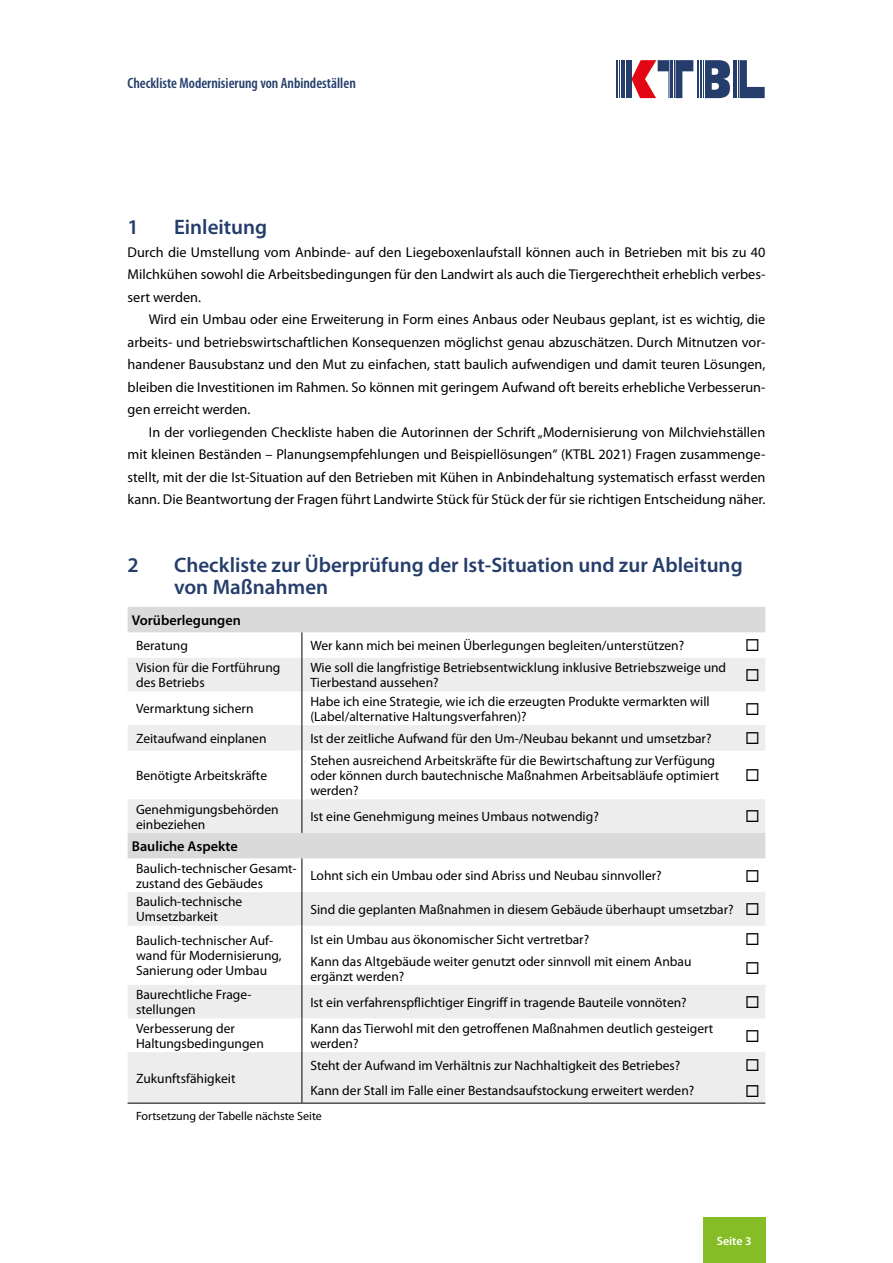
<style>
.page{position:relative;width:893px;height:1263px;background:#fff}
.page>*{position:absolute;margin:0;border:0;box-sizing:border-box;transform-origin:0 0}
.t1{font:600 21px/22.5px "Myriad Pro";color:#253d6b}
.t2{font:600 condensed 15px "Myriad Pro";color:#253d6b}
.t3{font:14.25px/22.5px "Myriad Pro";color:#000;text-align:justify}
.t4{font:600 14.25px "Myriad Pro";color:#000}
.t5{font:13.5px/15px "Myriad Pro";color:#000}
.t6{font:12px "Myriad Pro";color:#000}
.t7{font:600 12px "Myriad Pro";color:#fff}
</style>
<div class="page">
<div style="left:703px;top:1217px;width:62px;height:46px;background:#86bc25"></div>
<svg style="left:631px;top:60px;width:38px;height:38px"></svg>
<hr style="left:670px;top:60px;width:1px;height:38px;background:#253d6b">
<hr style="left:672px;top:60px;width:1px;height:38px;background:#253d6b">
<hr style="left:674px;top:60px;width:1px;height:38px;background:#253d6b">
<svg style="left:675px;top:60px;width:18px;height:38px"></svg>
<hr style="left:733px;top:60px;width:1px;height:38px;background:#253d6b">
<hr style="left:736px;top:60px;width:1px;height:38px;background:#253d6b">
<hr style="left:738px;top:60px;width:1px;height:38px;background:#253d6b">
<svg style="left:739px;top:60px;width:26px;height:38px"></svg>
<hr style="left:697px;top:60px;width:2px;height:38px;background:#253d6b">
<hr style="left:700px;top:60px;width:1px;height:38px;background:#253d6b">
<svg style="left:705px;top:60px;width:25px;height:38px"></svg>
<hr style="left:701px;top:60px;width:1px;height:38px;background:#253d6b">
<hr style="left:703px;top:60px;width:1px;height:38px;background:#253d6b">
<hr style="left:617px;top:60px;width:1px;height:38px;background:#253d6b">
<hr style="left:619px;top:60px;width:1px;height:38px;background:#253d6b">
<hr style="left:621px;top:60px;width:1px;height:38px;background:#253d6b">
<hr style="left:622px;top:60px;width:1px;height:38px;background:#253d6b">
<hr style="left:624px;top:60px;width:1px;height:38px;background:#253d6b">
<div style="left:626px;top:60px;width:5px;height:38px;background:#253d6b"></div>
<svg style="left:128px;top:607px;width:637px;height:51px"></svg>
<svg style="left:128px;top:658px;width:637px;height:445px;fill:#ededed"></svg>
<svg style="left:302px;top:632px;width:1px;height:26px"></svg>
<hr style="left:302px;top:658px;width:1px;height:33px;background:#000">
<hr style="left:302px;top:691px;width:1px;height:34px;background:#000">
<svg style="left:302px;top:725px;width:1px;height:26px"></svg>
<hr style="left:302px;top:751px;width:1px;height:48px;background:#000">
<hr style="left:302px;top:799px;width:1px;height:34px;background:#000">
<hr style="left:302px;top:858px;width:1px;height:34px;background:#000">
<hr style="left:302px;top:892px;width:1px;height:34px;background:#000">
<svg style="left:302px;top:926px;width:1px;height:25px"></svg>
<hr style="left:302px;top:951px;width:1px;height:34px;background:#000">
<hr style="left:302px;top:985px;width:1px;height:33px;background:#000">
<hr style="left:302px;top:1018px;width:1px;height:34px;background:#000">
<hr style="left:128px;top:1103px;width:174px;height:1px;background:#000">
<hr style="left:302px;top:1103px;width:438px;height:1px;background:#000">
<svg style="left:740px;top:1103px;width:25px;height:1px"></svg>
<svg style="left:302px;top:1052px;width:1px;height:51px"></svg>
<svg style="left:747px;top:639px;width:12px;height:12px"></svg>
<svg style="left:747px;top:669px;width:12px;height:12px"></svg>
<svg style="left:747px;top:702px;width:12px;height:13px"></svg>
<svg style="left:747px;top:732px;width:12px;height:12px"></svg>
<svg style="left:747px;top:769px;width:12px;height:12px"></svg>
<svg style="left:747px;top:810px;width:12px;height:12px"></svg>
<svg style="left:747px;top:869px;width:12px;height:12px"></svg>
<svg style="left:747px;top:933px;width:12px;height:12px"></svg>
<svg style="left:747px;top:962px;width:12px;height:12px"></svg>
<svg style="left:747px;top:996px;width:12px;height:12px"></svg>
<svg style="left:747px;top:1029px;width:12px;height:13px"></svg>
<svg style="left:747px;top:1059px;width:12px;height:12px"></svg>
<svg style="left:747px;top:1084px;width:12px;height:13px"></svg>
<p class="t2" style="left:128px;top:74px;width:230px">Checkliste Modernisierung von Anbindeställen</p>
<h1 class="t1" style="left:128px;top:216px;width:13px">1</h1>
<h1 class="t1" style="left:174px;top:216px;width:95px">Einleitung</h1>
<p class="t3" style="left:128px;top:241px;width:639px">Durch die Umstellung vom Anbinde- auf den Liegeboxenlaufstall können auch in Betrieben mit bis zu 40<br>Milchkühen sowohl die Arbeitsbedingungen für den Landwirt als auch die Tiergerechtheit erheblich verbes&shy;sert werden.</p>
<p class="t3" style="left:128px;top:308px;width:639px;text-indent:21px">Wird ein Umbau oder eine Erweiterung in Form eines Anbaus oder Neubaus geplant, ist es wichtig, die arbeits- und betriebswirtschaftlichen Konsequenzen möglichst genau abzuschätzen. Durch Mitnutzen vor&shy;handener Bausubstanz und den Mut zu einfachen, statt baulich aufwendigen und damit teuren Lösungen, bleiben die Investitionen im Rahmen. So können mit geringem Aufwand oft bereits erhebliche Verbesserun&shy;gen erreicht werden.</p>
<p class="t3" style="left:128px;top:421px;width:639px;text-indent:21px">In der vorliegenden Checkliste haben die Autorinnen der Schrift „Modernisierung von Milchviehställen mit kleinen Beständen – Planungsempfehlungen und Beispiellösungen“ (KTBL 2021) Fragen zusammenge&shy;stellt, mit der die Ist-Situation auf den Betrieben mit Kühen in Anbindehaltung systematisch erfasst werden kann. Die Beantwortung der Fragen führt Landwirte Stück für Stück der für sie richtigen Entscheidung näher.</p>
<h1 class="t1" style="left:128px;top:554px;width:13px">2</h1>
<h1 class="t1" style="left:174px;top:554px;width:570px">Checkliste zur Überprüfung der Ist-Situation und zur Ableitung von Maßnahmen</h1>
<p class="t4" style="left:132px;top:612px;width:111px">Vorüberlegungen</p>
<p class="t5" style="left:136px;top:638px;width:53px">Beratung</p>
<p class="t5" style="left:310px;top:638px;width:375px">Wer kann mich bei meinen Überlegungen begleiten/unterstützen?</p>
<p class="t5" style="left:136px;top:660px;width:146px">Vision für die Fortführung des Betriebs</p>
<p class="t5" style="left:310px;top:660px;width:417px">Wie soll die langfristige Betriebsentwicklung inklusive Betriebszweige und<br>Tierbestand aussehen?</p>
<p class="t5" style="left:136px;top:702px;width:119px">Vermarktung sichern</p>
<p class="t5" style="left:310px;top:694px;width:401px">Habe ich eine Strategie, wie ich die erzeugten Produkte vermarkten will (Label/alternative Haltungsverfahren)?</p>
<p class="t5" style="left:136px;top:731px;width:132px">Zeitaufwand einplanen</p>
<p class="t5" style="left:310px;top:731px;width:403px">Ist der zeitliche Aufwand für den Um-/Neubau bekannt und umsetzbar?</p>
<p class="t5" style="left:136px;top:768px;width:133px">Benötigte Arbeitskräfte</p>
<p class="t5" style="left:310px;top:753px;width:410px">Stehen ausreichend Arbeitskräfte für die Bewirtschaftung zur Verfügung oder können durch bautechnische Maßnahmen Arbeitsabläufe optimiert werden?</p>
<p class="t5" style="left:136px;top:802px;width:144px">Genehmigungsbehörden einbeziehen</p>
<p class="t5" style="left:310px;top:809px;width:290px">Ist eine Genehmigung meines Umbaus notwendig?</p>
<p class="t4" style="left:132px;top:838px;width:107px">Bauliche Aspekte</p>
<p class="t5" style="left:136px;top:861px;width:161px">Baulich-technischer Gesamt&shy;zustand des Gebäudes</p>
<p class="t5" style="left:310px;top:868px;width:353px">Lohnt sich ein Umbau oder sind Abriss und Neubau sinnvoller?</p>
<p class="t5" style="left:136px;top:895px;width:108px">Baulich-technische<br>Umsetzbarkeit</p>
<p class="t5" style="left:310px;top:902px;width:451px">Sind die geplanten Maßnahmen in diesem Gebäude überhaupt umsetzbar? ◻</p>
<p class="t5" style="left:136px;top:933px;width:147px">Baulich-technischer Auf&shy;wand für Modernisierung,<br>Sanierung oder Umbau</p>
<p class="t5" style="left:310px;top:932px;width:280px">Ist ein Umbau aus ökonomischer Sicht vertretbar?</p>
<p class="t5" style="left:310px;top:954px;width:383px">Kann das Altgebäude weiter genutzt oder sinnvoll mit einem Anbau ergänzt werden?</p>
<p class="t5" style="left:136px;top:987px;width:116px">Baurechtliche Frage&shy;stellungen</p>
<p class="t5" style="left:310px;top:995px;width:378px">Ist ein verfahrenspflichtiger Eingriff in tragende Bauteile vonnöten?</p>
<p class="t5" style="left:136px;top:1021px;width:129px">Verbesserung der<br>Haltungsbedingungen</p>
<p class="t5" style="left:310px;top:1021px;width:404px">Kann das Tierwohl mit den getroffenen Maßnahmen deutlich gesteigert werden?</p>
<p class="t5" style="left:136px;top:1071px;width:101px">Zukunftsfähigkeit</p>
<p class="t5" style="left:310px;top:1058px;width:371px">Steht der Aufwand im Verhältnis zur Nachhaltigkeit des Betriebes?</p>
<p class="t5" style="left:310px;top:1084px;width:385px">Kann der Stall im Falle einer Bestandsaufstockung erweitert werden?</p>
<p class="t6" style="left:136px;top:1110px;width:187px">Fortsetzung der Tabelle nächste Seite</p>
<p class="t7" style="left:717px;top:1234px;width:36px">Seite 3</p>
</div>
